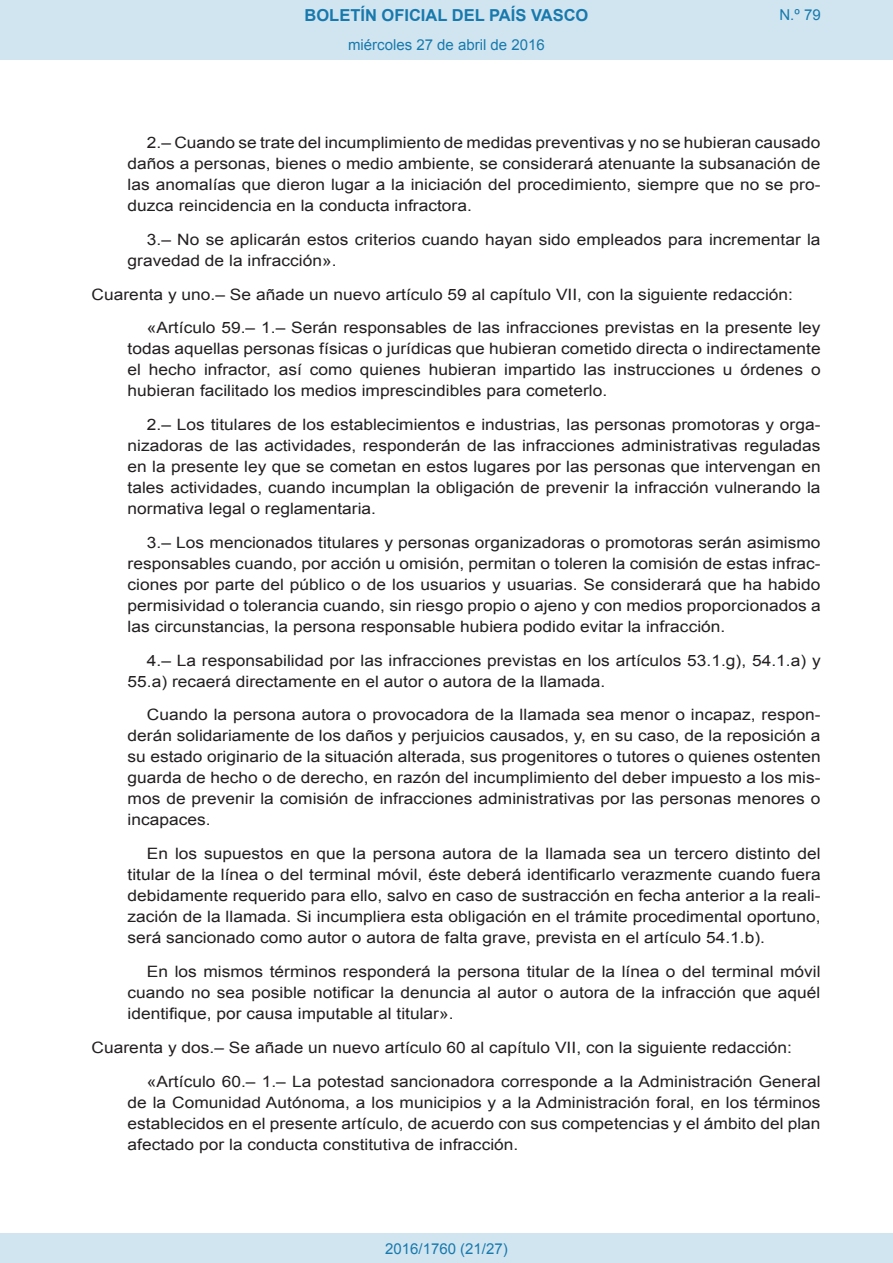
<style>
.page{position:relative;width:893px;height:1263px;background:#fff}
.page>*{position:absolute;margin:0;border:0;box-sizing:border-box;transform-origin:0 0}
.t1{font:700 16.5px "Arial";color:#1879ad}
.BOPVDetalle1{font:15.6px/21px "Arial";color:#231f20;text-align:justify;scale:1.11 1}
.BOPVDetalle{font:15.6px "Arial";color:#231f20;scale:1.11 1}
.Paginacion_Centro{font:15px "Arial";color:#1879ad}
</style>
<div class="page">
<div style="left:0;top:0;width:893px;height:60px;background:#d0e5f0"></div>
<div style="left:0;top:1233px;width:893px;height:30px;background:#d0e5f0"></div>
<p class="t1" style="left:305px;top:4px;width:285px">BOLETÍN OFICIAL DEL PAÍS VASCO</p>
<p class="Paginacion_Centro" style="left:348px;top:35px;width:198px">miércoles 27 de abril de 2016</p>
<p class="Paginacion_Centro" style="left:779px;top:5px;width:43px">N.º 79</p>
<p class="BOPVDetalle1" style="left:128px;top:132px;width:626px;text-indent:19px">2.– Cuando se trate del incumplimiento de medidas preventivas y no se hubieran causado daños a personas, bienes o medio ambiente, se considerará atenuante la subsanación de las anomalías que dieron lugar a la iniciación del procedimiento, siempre que no se pro&shy;duzca reincidencia en la conducta infractora.</p>
<p class="BOPVDetalle1" style="left:128px;top:229px;width:626px;text-indent:19px">3.– No se aplicarán estos criterios cuando hayan sido empleados para incrementar la gravedad de la infracción».</p>
<p class="BOPVDetalle" style="left:92px;top:284px;width:633px">Cuarenta y uno.– Se añade un nuevo artículo 59 al capítulo VII, con la siguiente redacción:</p>
<p class="BOPVDetalle1" style="left:128px;top:318px;width:626px;text-indent:19px">«Artículo 59.– 1.– Serán responsables de las infracciones previstas en la presente ley todas aquellas personas físicas o jurídicas que hubieran cometido directa o indirectamente el hecho infractor, así como quienes hubieran impartido las instrucciones u órdenes o hubieran facilitado los medios imprescindibles para cometerlo.</p>
<p class="BOPVDetalle1" style="left:128px;top:414px;width:626px;text-indent:19px">2.– Los titulares de los establecimientos e industrias, las personas promotoras y orga&shy;nizadoras de las actividades, responderán de las infracciones administrativas reguladas en la presente ley que se cometan en estos lugares por las personas que intervengan en tales actividades, cuando incumplan la obligación de prevenir la infracción vulnerando la normativa legal o reglamentaria.</p>
<p class="BOPVDetalle1" style="left:128px;top:532px;width:626px;text-indent:19px">3.– Los mencionados titulares y personas organizadoras o promotoras serán asimismo responsables cuando, por acción u omisión, permitan o toleren la comisión de estas infrac&shy;ciones por parte del público o de los usuarios y usuarias. Se considerará que ha habido permisividad o tolerancia cuando, sin riesgo propio o ajeno y con medios proporcionados a las circunstancias, la persona responsable hubiera podido evitar la infracción.</p>
<p class="BOPVDetalle1" style="left:128px;top:650px;width:626px;text-indent:19px">4.– La responsabilidad por las infracciones previstas en los artículos 53.1.g), 54.1.a) y<br>55.a) recaerá directamente en el autor o autora de la llamada.</p>
<p class="BOPVDetalle1" style="left:128px;top:705px;width:626px;text-indent:19px">Cuando la persona autora o provocadora de la llamada sea menor o incapaz, respon&shy;derán solidariamente de los daños y perjuicios causados, y, en su caso, de la reposición a su estado originario de la situación alterada, sus progenitores o tutores o quienes ostenten guarda de hecho o de derecho, en razón del incumplimiento del deber impuesto a los mis&shy;mos de prevenir la comisión de infracciones administrativas por las personas menores o incapaces.</p>
<p class="BOPVDetalle1" style="left:128px;top:843px;width:626px;text-indent:19px">En los supuestos en que la persona autora de la llamada sea un tercero distinto del titular de la línea o del terminal móvil, éste deberá identificarlo verazmente cuando fuera debidamente requerido para ello, salvo en caso de sustracción en fecha anterior a la reali&shy;zación de la llamada. Si incumpliera esta obligación en el trámite procedimental oportuno, será sancionado como autor o autora de falta grave, prevista en el artículo 54.1.b).</p>
<p class="BOPVDetalle1" style="left:128px;top:961px;width:626px;text-indent:19px">En los mismos términos responderá la persona titular de la línea o del terminal móvil cuando no sea posible notificar la denuncia al autor o autora de la infracción que aquél identifique, por causa imputable al titular».</p>
<p class="BOPVDetalle" style="left:92px;top:1037px;width:632px">Cuarenta y dos.– Se añade un nuevo artículo 60 al capítulo VII, con la siguiente redacción:</p>
<p class="BOPVDetalle1" style="left:128px;top:1071px;width:626px;text-indent:19px">«Artículo 60.– 1.– La potestad sancionadora corresponde a la Administración General de la Comunidad Autónoma, a los municipios y a la Administración foral, en los términos establecidos en el presente artículo, de acuerdo con sus competencias y el ámbito del plan afectado por la conducta constitutiva de infracción.</p>
<p class="Paginacion_Centro" style="left:385px;top:1238px;width:124px">2016/1760 (21/27)</p>
</div>
